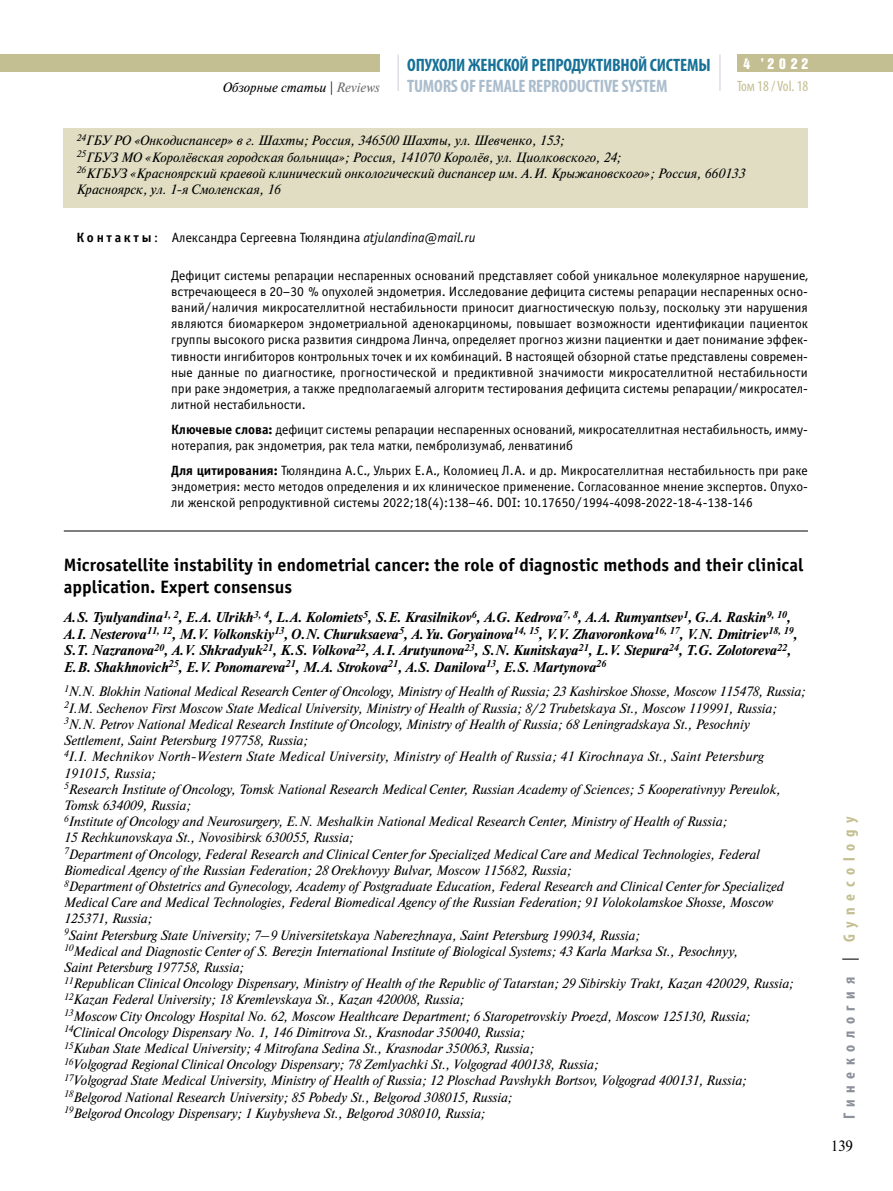
<style>
.page{position:relative;width:893px;height:1191px;background:#fff}
.page>*{position:absolute;margin:0;border:0;box-sizing:border-box;transform-origin:0 0}
.t1{font:700 18px/21.6px "Officina Sans C";color:#000}
.t2{font:700 condensed 18px "Myriad Pro";letter-spacing:-.01em;color:#177197}
.t3{font:700 condensed 18px "Myriad Pro";letter-spacing:-.01em;color:#abbdcd}
.t4{font:700 condensed 16.5px "Myriad Pro";letter-spacing:.4em;color:#8c909b}
.t5{font:condensed 15px "Myriad Pro";color:#c4bf92}
.t6{font:15px "Bastion Kontrast Alt C";color:#fff}
.t7{font:15px "Newton C";color:#000}
.t8{font:italic 700 14.25px/16.5px "Newton C";color:#000}
.t9{font:italic 13.5px/16.2px "Newton C";color:#000}
.t10{font:13.5px/16.2px "Officina Sans C";color:#000;text-align:justify}
.s1{color:#6d6e71}
.s2{font-weight:700}
.s3{font-style:italic}
.s4{color:#58595b}
.s5{color:#c4bf92}
</style>
<div class="page">
<hr style="left:398px;top:54px;width:1px;height:37px;background:#d2d5dd">
<hr style="left:719px;top:54px;width:1px;height:37px;background:#d2d5dd">
<div style="left:0;top:54px;width:380px;height:17px;background:#c4bf92"></div>
<div style="left:737px;top:54px;width:156px;height:17px;background:#c4bf92"></div>
<div style="left:64px;top:128px;width:744px;height:80px;background:#e0ddc2"></div>
<hr style="left:64px;top:530px;width:744px;height:1px;background:#000">
<h1 class="t2" style="left:407px;top:54px;width:305px">ОПУХОЛИЖЕНСКОЙ РЕПРОДУКТИВНОЙ СИСТЕМЫ</h1>
<h1 class="t3" style="left:407px;top:75px;width:262px">TUMORS OF FEMALE REPRODUCTIVE SYSTEM</h1>
<p class="t6" style="left:743px;top:56px;width:66px">4 ’ 2 0 2 2</p>
<p class="t5" style="left:737px;top:77px;width:73px">Том 18 / Vol. 18</p>
<p class="t9" style="left:223px;top:79px;width:158px">Обзорные статьи | <span class="s1">Reviews</span></p>
<p class="t9" style="left:77px;top:133px;width:670px"><sup>24</sup>ГБУ РО «Онкодиспансер» в г. Шахты; Россия, 346500 Шахты, ул. Шевченко, 153;<br><sup>25</sup>ГБУЗ МО «Королёвская городская больница»; Россия, 141070 Королёв, ул. Циолковского, 24;<br><sup>26</sup>КГБУЗ «Красноярский краевой клинический онкологический диспансер им. А.И. Крыжановского»; Россия, 660133<br>Красноярск, ул. 1‑я Смоленская, 16</p>
<p class="t10" style="left:77px;top:230px;width:400px"><span class="s2">К о н т а к т ы</span> : Александра Сергеевна Тюляндина <span class="s3">atjulandina@mail.ru</span></p>
<p class="t10" style="left:171px;top:267px;width:638px">Дефицит системы репарации неспаренных оснований представляет собой уникальное молекулярное нарушение, встречающееся в 20–30 % опухолей эндометрия. И сследование дефицита системы репарации неспаренных осно&shy;ваний/наличия микросателлитной нестабильности приносит диагностическую пользу, поскольку эти нарушения являются биомаркером эндометриальной аденокарциномы, повышает возможности идентификации пациенток группы высокого риска развития синдрома Линча, определяет прогноз жизни пациентки и дает понимание эффек&shy;тивности ингибиторов контрольных точек и их комбинаций. В настоящей обзорной статье представлены современ&shy;ные данные по диагностике, прогностической и предиктивной значимости микросателлитной нестабильности при раке эндометрия, а также предполагаемый алгоритм тестирования дефицита системы репарации/микросател&shy;литной нестабильности.</p>
<p class="t10" style="left:171px;top:421px;width:638px"><span class="s2">Ключевые слова:</span> дефицит системы репарации неспаренных оснований, микросателлитная нестабильность, имму&shy;нотерапия, рак эндометрия, рак тела матки, пембролизумаб, ленватиниб</p>
<p class="t10" style="left:171px;top:462px;width:638px"><span class="s2">Для цитирования:</span> Тюляндина А. С., Ульрих Е. А., Коломиец Л . А. и др. Микросателлитная нестабильность при раке эндометрия: место методов определения и их клиническое применение. Согласованное мнение экспертов. Опухо&shy;ли женской репродуктивной системы 2022;18(4):138–46. DOI: 10.17650/1994‑4098‑2022‑18‑4‑138‑146</p>
<h1 class="t1" style="left:64px;top:555px;width:741px">Microsatellite instability in endometrial cancer: the role of diagnostic methods and their clinical application. Expert consensus</h1>
<p class="t8" style="left:64px;top:609px;width:735px">A. S. Tyulyandina<sup>1,</sup> <sup>2</sup>, E. A. Ulrikh<sup>3,</sup> <sup>4</sup>, L. A. Kolomiets<sup>5</sup>, S. E. Krasilnikov<sup>6</sup>, A. G. Kedrova<sup>7,</sup> <sup>8</sup>, A. A. Rumyantsev<sup>1</sup>, G. A. Raskin<sup>9,</sup> <sup>10</sup>, A. I. Nesterova<sup>11,</sup> <sup>12</sup>, M. V. Volkonskiy<sup>13</sup>, O. N. Churuksaeva<sup>5</sup>, A. Yu. Goryainova<sup>14,</sup> <sup>15</sup>, V. V. Zhavoronkova<sup>16,</sup> <sup>17</sup>, V. N. Dmitriev<sup>18,</sup> <sup>19</sup>, S. T. Nazranova<sup>20</sup>, A. V. Shkradyuk<sup>21</sup>, K. S. Volkova<sup>22</sup>, A. I. Arutyunova<sup>23</sup>, S. N. Kunitskaya<sup>21</sup>, L. V. Stepura<sup>24</sup>, T. G. Zolotoreva<sup>22</sup>, E. B. Shakhnovich<sup>25</sup>, E. V. Ponomareva<sup>21</sup>, M. A. Strokova<sup>21</sup>, А.S. Danilova<sup>13</sup>, E. S. Martynova<sup>26</sup></p>
<p class="t9" style="left:64px;top:684px;width:743px"><sup>1</sup>N.N. Blokhin National Medical Research Center of Oncology, Ministry of Health of Russia; 23 Kashirskoe Shosse, Moscow 115478, Russia; <sup>2</sup>I.M. Sechenov First Moscow State Medical University, Ministry of Health of Russia; 8/2 Trubetskaya St., Моscow 119991, Russia; <sup>3</sup>N.N. Petrov National Medical Research Institute of Oncology, Ministry of Health of Russia; 68 Leningradskaya St., Pesochniy Settlement, Saint Petersburg 197758, Russia;<br><sup>4</sup>I.I. Mechnikov North-Western State Medical University, Ministry of Health of Russia; 41 Kirochnaya St., Saint Petersburg 191015, Russia;<br><sup>5</sup>Research Institute of Oncology, Tomsk National Research Medical Center, Russian Academy of Sciences; 5 Kooperativnyy Pereulok, Tomsk 634009, Russia;<br><sup>6</sup>Institute of Oncology and Neurosurgery, E.N. Meshalkin National Medical Research Center, Ministry of Health of Russia;<br>15 Rechkunovskaya St., Novosibirsk 630055, Russia;<br><sup>7</sup>Department of Oncology, Federal Research and Clinical Center for Specialized Medical Care and Medical Technologies, Federal Biomedical Agency of the Russian Federation; 28 Orekhovyy Bulvar, Moscow 115682, Russia;<br><sup>8</sup>Department of Obstetrics and Gynecology, Academy of Postgraduate Education, Federal Research and Clinical Center for Specialized Medical Care and Medical Technologies, Federal Biomedical Agency of the Russian Federation; 91 Volokolamskoe Shosse, Moscow 125371, Russia;<br><sup>9</sup>Saint Petersburg State University; 7–9 Universitetskaya Naberezhnaya, Saint Petersburg 199034, Russia;<br><sup>10</sup>Medical and Diagnostic Center of S. Berezin International Institute of Biological Systems; 43 Karla Marksa St., Pesochnyy,<br>Saint Petersburg 197758, Russia;<br><sup>11</sup>Republican Clinical Oncology Dispensary, Ministry of Health of the Republic of Tatarstan; 29 Sibirskiy Trakt, Kazan 420029, Russia; <sup>12</sup>Kazan Federal University; 18 Kremlevskaya St., Kazan 420008, Russia;<br><sup>13</sup>Moscow City Oncology Hospital No. 62, Moscow Healthcare Department; 6 Staropetrovskiy Proezd, Moscow 125130, Russia;<br><sup>14</sup>Clinical Oncology Dispensary No. 1, 146 Dimitrova St., Krasnodar 350040, Russia;<br><sup>15</sup>Kuban State Medical University; 4 Mitrofana Sedina St., Krasnodar 350063, Russia;<br><sup>16</sup>Volgograd Regional Clinical Oncology Dispensary; 78 Zemlyachki St., Volgograd 400138, Russia;<br><sup>17</sup>Volgograd State Medical University, Ministry of Health of Russia; 12 Ploschad Pavshykh Bortsov, Volgograd 400131, Russia; <sup>18</sup>Belgorod National Research University; 85 Pobedy St., Belgorod 308015, Russia;<br><sup>19</sup>Belgorod Oncology Dispensary; 1 Kuybysheva St., Belgorod 308010, Russia;</p>
<p class="t4" style="left:839px;top:1118px;width:303px;rotate:-90deg">Гинекология <span class="s4">|</span> <span class="s5">Gynecology</span></p>
<p class="t7" style="left:831px;top:1137px;width:24px">139</p>
</div>
